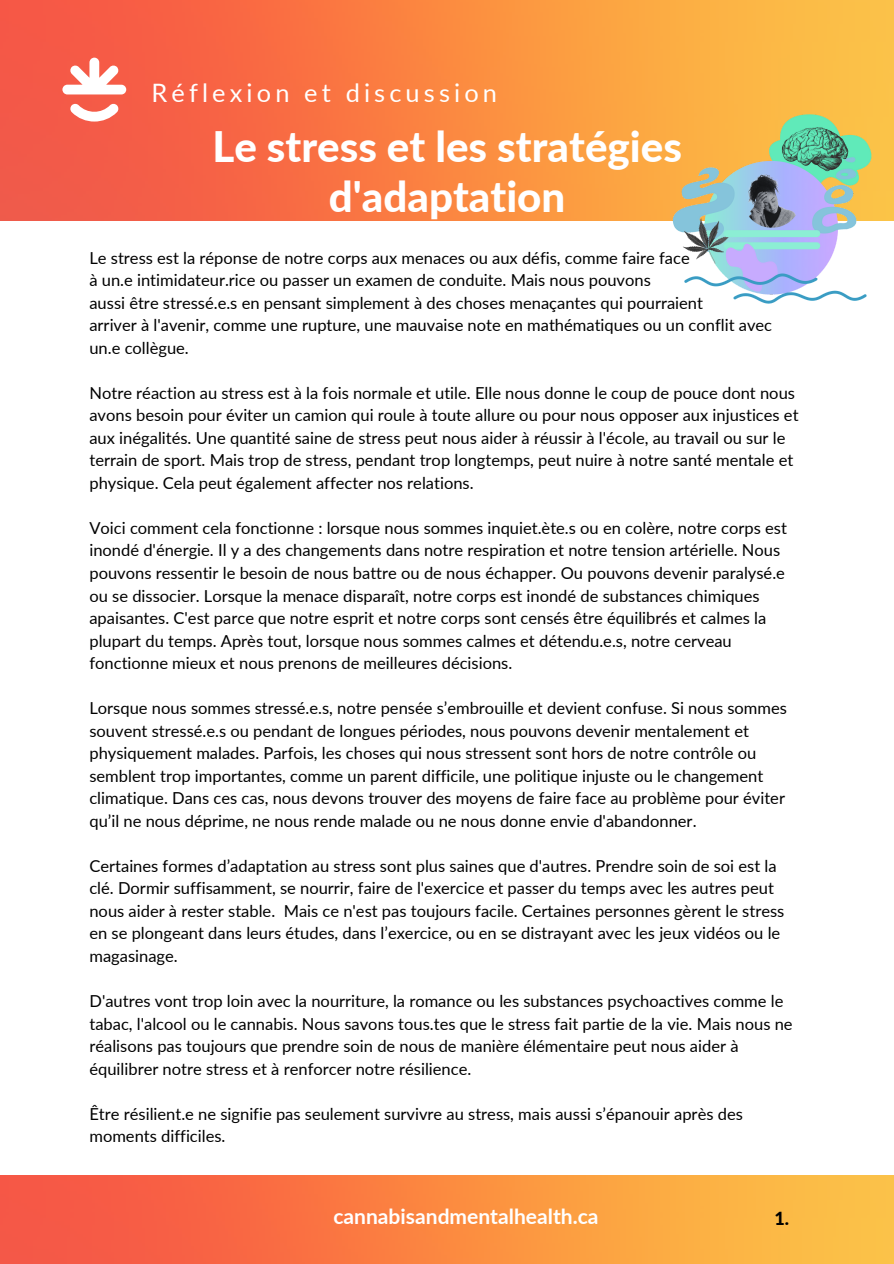
<style>
.page{position:relative;width:894px;height:1264px;background:#fff}
.page>*{position:absolute;margin:0;border:0;box-sizing:border-box;transform-origin:0 0}
.t1{font:800 42px/49.5px "Lato";color:#fff;text-align:center}
.t2{font:25.35px "Lato";letter-spacing:.165em;color:#fff}
.t3{font:700 21px "Lato";color:#fff}
.t4{font:800 18px "Lato";color:#000}
.t5{font:16.5px/22.5px "Lato";color:#000}
</style>
<div class="page">
<img style="left:0;top:0;width:893px;height:221px">
<svg style="left:62px;top:58px;width:64px;height:36px"></svg>
<svg style="left:70px;top:103px;width:49px;height:19px"></svg>
<img style="left:0;top:1175px;width:893px;height:88px">
<img style="left:652px;top:107px;width:241px;height:197px">
<p class="t2" style="left:151px;top:77px;width:347px">Réflexion et discussion</p>
<p class="t1" style="left:212px;top:121px;width:471px">Le stress et les stratégies d'adaptation</p>
<p class="t5" style="left:89px;top:246px;width:601px">Le stress est la réponse de notre corps aux menaces ou aux défis, comme faire face</p>
<p class="t5" style="left:89px;top:268px;width:562px">à un.e intimidateur.rice ou passer un examen de conduite. Mais nous pouvons</p>
<p class="t5" style="left:89px;top:291px;width:615px">aussi être stressé.e.s en pensant simplement à des choses menaçantes qui pourraient</p>
<p class="t5" style="left:89px;top:313px;width:684px">arriver à l'avenir, comme une rupture, une mauvaise note en mathématiques ou un conflit avec un.e collègue.</p>
<p class="t5" style="left:89px;top:381px;width:710px">Notre réaction au stress est à la fois normale et utile. Elle nous donne le coup de pouce dont nous avons besoin pour éviter un camion qui roule à toute allure ou pour nous opposer aux injustices et aux inégalités. Une quantité saine de stress peut nous aider à réussir à l'école, au travail ou sur le terrain de sport. Mais trop de stress, pendant trop longtemps, peut nuire à notre santé mentale et physique. Cela peut également affecter nos relations.</p>
<p class="t5" style="left:89px;top:516px;width:698px">Voici comment cela fonctionne : lorsque nous sommes inquiet.ète.s ou en colère, notre corps est inondé d'énergie. Il y a des changements dans notre respiration et notre tension artérielle. Nous pouvons ressentir le besoin de nous battre ou de nous échapper. Ou pouvons devenir paralysé.e ou se dissocier. Lorsque la menace disparaît, notre corps est inondé de substances chimiques apaisantes. C'est parce que notre esprit et notre corps sont censés être équilibrés et calmes la plupart du temps. Après tout, lorsque nous sommes calmes et détendu.e.s, notre cerveau fonctionne mieux et nous prenons de meilleures décisions.</p>
<p class="t5" style="left:89px;top:696px;width:698px">Lorsque nous sommes stressé.e.s, notre pensée s’embrouille et devient confuse. Si nous sommes souvent stressé.e.s ou pendant de longues périodes, nous pouvons devenir mentalement et physiquement malades. Parfois, les choses qui nous stressent sont hors de notre contrôle ou semblent trop importantes, comme un parent difficile, une politique injuste ou le changement climatique. Dans ces cas, nous devons trouver des moyens de faire face au problème pour éviter qu’il ne nous déprime, ne nous rende malade ou ne nous donne envie d'abandonner.</p>
<p class="t5" style="left:89px;top:854px;width:696px">Certaines formes d’adaptation au stress sont plus saines que d'autres. Prendre soin de soi est la clé. Dormir suffisamment, se nourrir, faire de l'exercice et passer du temps avec les autres peut nous aider à rester stable. Mais ce n'est pas toujours facile. Certaines personnes gèrent le stress en se plongeant dans leurs études, dans l’exercice, ou en se distrayant avec les jeux vidéos ou le magasinage.</p>
<p class="t5" style="left:89px;top:989px;width:704px">D'autres vont trop loin avec la nourriture, la romance ou les substances psychoactives comme le tabac, l'alcool ou le cannabis. Nous savons tous.tes que le stress fait partie de la vie. Mais nous ne réalisons pas toujours que prendre soin de nous de manière élémentaire peut nous aider à équilibrer notre stress et à renforcer notre résilience.</p>
<p class="t5" style="left:89px;top:1102px;width:654px">Être résilient.e ne signifie pas seulement survivre au stress, mais aussi s’épanouir après des moments difficiles.</p>
<p class="t3" style="left:333px;top:1203px;width:266px">cannabisandmentalhealth.ca</p>
<p class="t4" style="left:774px;top:1207px;width:16px">1.</p>
</div>
